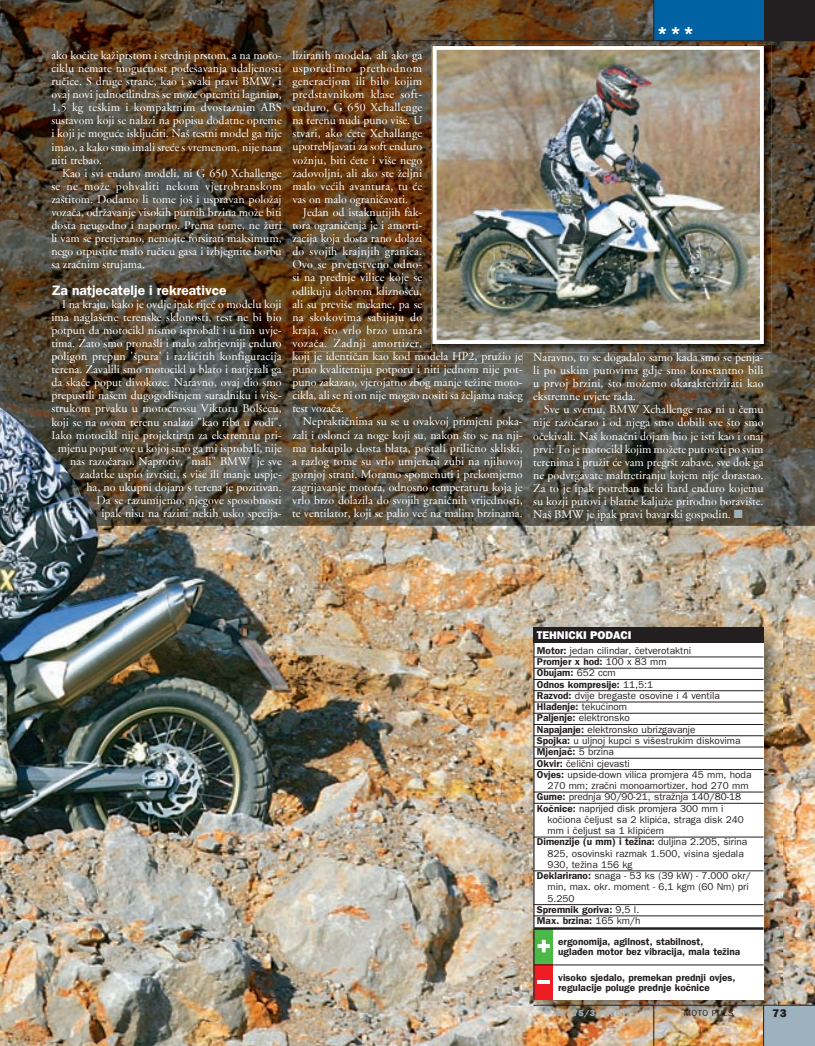
<style>
.page{position:relative;width:815px;height:1046px;background:#fff}
.page>*{position:absolute;margin:0;border:0;box-sizing:border-box;transform-origin:0 0}
.t1{font:800 17.5px "Franklin Gothic";color:#fff}
.t2{font:13.75px "Franklin Gothic Demi";color:#fff}
.t3{font:11.88px/13.1px "Adobe Garamond";color:#fff;text-align:justify}
.t4{font:800 11.25px "Franklin Gothic";color:#fff}
.t5{font:800 11.25px "Franklin Gothic";color:#231f20}
.t6{font:10px/11.2px "Franklin Gothic";color:#231f20}
.t7{font:10px/11.2px "Franklin Gothic Demi";color:#231f20}
.t8{font:800 8.75px "Franklin Gothic";letter-spacing:.05em;color:#9db2be}
.t9{font:8.75px "Franklin Gothic";letter-spacing:.05em;color:#231f20}
.s1{color:#9db2be}
.s2{font-family:"Franklin Gothic Demi"}
.s3{font-family:"Franklin Gothic"}
</style>
<div class="page">
<img style="left:0;top:526px;width:815px;height:519px">
<img style="left:0;top:0;width:385px;height:526px">
<img style="left:385px;top:0;width:430px;height:79px">
<img style="left:385px;top:79px;width:87px;height:447px">
<img style="left:738px;top:79px;width:77px;height:447px">
<img style="left:472px;top:352px;width:266px;height:174px">
<img style="left:293px;top:351px;width:230px;height:12px">
<img style="left:529px;top:622px;width:253px;height:396px">
<div style="left:534px;top:928px;width:19px;height:36px;background:#4cb848"></div>
<div style="left:534px;top:964px;width:19px;height:35px;background:#ee1d23"></div>
<div style="left:533px;top:642px;width:231px;height:286px;background:#fff"></div>
<hr style="left:533px;top:656px;width:231px;height:1px;background:#231f20">
<hr style="left:533px;top:668px;width:231px;height:1px;background:#231f20">
<hr style="left:533px;top:679px;width:231px;height:1px;background:#231f20">
<hr style="left:533px;top:690px;width:231px;height:1px;background:#231f20">
<hr style="left:533px;top:701px;width:231px;height:1px;background:#231f20">
<hr style="left:533px;top:713px;width:231px;height:1px;background:#231f20">
<hr style="left:533px;top:724px;width:231px;height:1px;background:#231f20">
<hr style="left:533px;top:735px;width:231px;height:1px;background:#231f20">
<hr style="left:533px;top:746px;width:231px;height:1px;background:#231f20">
<hr style="left:533px;top:758px;width:231px;height:1px;background:#231f20">
<hr style="left:533px;top:769px;width:231px;height:1px;background:#231f20">
<hr style="left:533px;top:791px;width:231px;height:1px;background:#231f20">
<hr style="left:533px;top:803px;width:231px;height:1px;background:#231f20">
<hr style="left:533px;top:836px;width:231px;height:1px;background:#231f20">
<hr style="left:533px;top:870px;width:231px;height:1px;background:#231f20">
<hr style="left:533px;top:904px;width:231px;height:1px;background:#231f20">
<hr style="left:533px;top:915px;width:231px;height:1px;background:#231f20">
<div style="left:553px;top:928px;width:211px;height:36px;background:#fff"></div>
<div style="left:553px;top:964px;width:211px;height:35px;background:#fff"></div>
<svg style="left:538px;top:939px;width:12px;height:13px"></svg>
<svg style="left:537px;top:980px;width:13px;height:3px"></svg>
<hr style="left:533px;top:627px;width:2px;height:372px;background:#231f20">
<hr style="left:534px;top:927px;width:230px;height:2px;background:#231f20">
<hr style="left:534px;top:964px;width:230px;height:1px;background:#231f20">
<div style="left:533px;top:627px;width:231px;height:16px;background:#231f20"></div>
<img style="left:432px;top:45px;width:340px;height:307px">
<img style="left:432px;top:351px;width:91px;height:1px">
<img style="left:438px;top:51px;width:321px;height:288px">
<div style="left:433px;top:46px;width:331px;height:298px;border:4px solid #fff"></div>
<img style="left:0;top:400px;width:123px;height:241px">
<div style="left:764px;top:0;width:51px;height:41px;background:#231f20"></div>
<div style="left:654px;top:0;width:110px;height:41px;background:#0062a3"></div>
<hr style="left:413px;top:41px;width:402px;height:1px;background:#231f20">
<hr style="left:654px;top:0;width:1px;height:41px;background:#231f20">
<div style="left:764px;top:1005px;width:51px;height:40px;background:#9db2be"></div>
<hr style="left:654px;top:1005px;width:1px;height:40px;background:#231f20">
<hr style="left:763px;top:1005px;width:1px;height:40px;background:#231f20">
<hr style="left:533px;top:1004px;width:282px;height:1px;background:#231f20">
<p class="t3" style="left:51px;top:50px;width:232px">ako kočite kažiprstom i srednji prstom, a na moto&shy;ciklu nemate mogućnost podešavanja udaljenosti ručice. S druge strane, kao i svaki pravi BMW, i ovaj novi jednocilindraš se može opremiti laganim, 1,5 kg teškim i kompaktnim dvostaznim ABS sustavom koji se nalazi na popisu dodatne opreme i koji je moguće isključiti. Naš testni model ga nije imao, a kako smo imali sreće s vremenom, nije nam niti trebao.</p>
<p class="t3" style="left:51px;top:167px;width:232px;text-indent:11px">Kao i svi enduro modeli, ni G 650 Xchallenge se ne može pohvaliti nekom vjetrobranskom zaštitom. Dodamo li tome još i uspravan položaj vozača, održavanje visokih putnih brzina može biti dosta neugodno i naporno. Prema tome, ne žuri li vam se pretjerano, nemojte forsirati maksimum, nego otpustite malo ručicu gasa i izbjegnite borbu sa zračnim strujama.</p>
<p class="t2" style="left:51px;top:285px;width:177px">Za natjecatelje i rekreativce</p>
<p class="t3" style="left:51px;top:298px;width:232px;text-align:right">I na kraju, kako je ovdje ipak riječ o modelu koji ima naglašene terenske sklonosti, test ne bi bio potpun da motocikl nismo isprobali i u tim uvje&shy;tima. Zato smo pronašli i malo zahtjevniji enduro poligon prepun 'špura' i različitih konfiguracija terena. Zavalili smo motocikl u blato i natjerali ga da skače poput divokoze. Naravno, ovaj dio smo prepustili našem dugogodišnjem suradniku i više&shy;strukom prvaku u motocrossu Viktoru Bolšecu, koji se na ovom terenu snalazi "kao riba u vodi".<br>Iako motocikl nije projektiran za ekstremnu pri&shy;mjenu poput ove u kojoj smo ga mi isprobali, nije nas razočarao. Naprotiv, "mali" BMW je sve zadatke uspio izvršiti, s više ili manje uspje-<br>ha, no ukupni dojam s terena je pozitivan.<br>Da se razumijemo, njegove sposobnosti<br>ipak nisu na razini nekih usko specija-</p>
<p class="t3" style="left:292px;top:50px;width:131px">liziranih modela, ali ako ga usporedimo prethodnom generacijom ili bilo kojim predstavnikom klase soft&shy;enduro, G 650 Xchallenge na terenu nudi puno više. U stvari, ako ćete Xchallange upotrebljavati za soft enduro vožnju, biti ćete i više nego zadovoljni, ali ako ste željni malo većih avantura, tu će vas on malo ograničavati.</p>
<p class="t3" style="left:292px;top:207px;width:232px;text-align:left;text-indent:11px">Jedan od istaknutijih fak-<br>tora ograničenja je i amorti-<br>zacija koja dosta rano dolazi<br>do svojih krajnjih granica.<br>Ovo se prvenstveno odno-<br>si na prednje vilice koje se<br>odlikuju dobrom kliznošću,<br>ali su previše mekane, pa se<br>na skokovima sabijaju do<br>kraja, što vrlo brzo umara<br>vozača. Zadnji amortizer,<br>koji je identičan kao kod modela HP2, pružio je puno kvalitetniju potporu i niti jednom nije pot&shy;puno zakazao, vjerojatno zbog manje težine moto&shy;cikla, ali se ni on nije mogao nositi sa željama našeg test vozača.</p>
<p class="t3" style="left:292px;top:416px;width:232px;text-indent:11px">Nepraktičnima su se u ovakvoj primjeni poka&shy;zali i oslonci za noge koji su, nakon što se na nji&shy;ma nakupilo dosta blata, postali prilično skliski, a razlog tome su vrlo umjereni zubi na njihovoj gornjoj strani. Moramo spomenuti i prekomjerno zagrijavanje motora, odnosno temperaturu koja je vrlo brzo dolazila do svojih graničnih vrijednosti, te ventilator, koji se palio već na malim brzinama.</p>
<h1 class="t1" style="left:657px;top:26px;width:38px">***</h1>
<p class="t3" style="left:533px;top:351px;width:232px">Naravno, to se događalo samo kada smo se penja&shy;li po uskim putovima gdje smo konstantno bili u prvoj brzini, što možemo okarakterizirati kao ekstremne uvjete rada.</p>
<p class="t3" style="left:533px;top:404px;width:232px;text-indent:11px">Sve u svemu, BMW Xchallenge nas ni u čemu nije razočarao i od njega smo dobili sve što smo očekivali. Naš konačni dojam bio je isti kao i onaj prvi: To je motocikl kojim možete putovati po svim terenima i pružit će vam pregršt zabave, sve dok ga ne podvrgavate maltretiranju kojem nije dorastao.<br>Za to je ipak potreban neki hard enduro kojemu su kozji putovi i blatne kaljuže prirodno boravište.<br>Naš BMW je ipak pravi bavarski gospodin. <span class="s1">■</span></p>
<p class="t4" style="left:537px;top:631px;width:96px">TEHNIČKI PODACI</p>
<p class="t6" style="left:537px;top:645px;width:156px"><span class="s2">Motor:</span> jedan cilindar, četverotaktni</p>
<p class="t7" style="left:537px;top:657px;width:131px">Promjer x hod: <span class="s3">100 x 83 mm<br></span>Obujam: <span class="s3">652 ccm<br></span>Odnos kompresije: <span class="s3">11,5:1</span></p>
<p class="t6" style="left:537px;top:690px;width:185px"><span class="s2">Razvod:</span> dvije bregaste osovine i 4 ventila</p>
<p class="t7" style="left:537px;top:702px;width:92px">Hlađenje: <span class="s3">tekućinom</span></p>
<p class="t6" style="left:537px;top:713px;width:205px"><span class="s2">Paljenje:</span> elektronsko<br><span class="s2">Napajanje:</span> elektronsko ubrizgavanje<br><span class="s2">Spojka:</span> u uljnoj kupci s višestrukim diskovima</p>
<p class="t7" style="left:537px;top:747px;width:79px">Mjenjač: <span class="s3">5 brzina</span></p>
<p class="t6" style="left:537px;top:758px;width:95px"><span class="s2">Okvir:</span> čelični cjevasti</p>
<p class="t6" style="left:537px;top:769px;width:216px"><span class="s2">Ovjes:</span> upside-down vilica promjera 45 mm, hoda</p>
<p class="t6" style="left:547px;top:780px;width:203px">270 mm; zračni monoamortizer, hod 270 mm</p>
<p class="t6" style="left:537px;top:792px;width:206px"><span class="s2">Gume:</span> prednja 90/90-21, stražnja 140/80-18</p>
<p class="t6" style="left:537px;top:803px;width:188px"><span class="s2">Kočnice:</span> naprijed disk promjera 300 mm i</p>
<p class="t6" style="left:547px;top:814px;width:198px">kočiona čeljust sa 2 klipića, straga disk 240</p>
<p class="t6" style="left:547px;top:825px;width:118px">mm i čeljust sa 1 klipićem</p>
<p class="t7" style="left:537px;top:837px;width:212px">Dimenzije (u mm) i težina: <span class="s3">duljina 2.205, širina</span></p>
<p class="t6" style="left:547px;top:848px;width:198px">825, osovinski razmak 1.500, visina sjedala</p>
<p class="t6" style="left:547px;top:859px;width:86px">930, težina 156 kg</p>
<p class="t6" style="left:537px;top:870px;width:215px"><span class="s2">Deklarirano:</span> snaga - 53 ks (39 kW) - 7.000 okr/</p>
<p class="t6" style="left:547px;top:882px;width:203px">min, max. okr. moment - 6,1 kgm (60 Nm) pri</p>
<p class="t6" style="left:547px;top:893px;width:28px">5.250</p>
<p class="t7" style="left:537px;top:904px;width:105px">Spremnik goriva: <span class="s3">9,5 l.<br></span>Max. brzina: <span class="s3">165 km/h</span></p>
<p class="t7" style="left:558px;top:937px;width:183px;line-height:10px">ergonomija, agilnost, stabilnost, uglađen motor bez vibracija, mala težina</p>
<p class="t7" style="left:558px;top:973px;width:179px;line-height:10px">visoko sjedalo, premekan prednji ovjes, regulacije poluge prednje kočnice</p>
<p class="t8" style="left:557px;top:1010px;width:74px">br. 75/3./2007.</p>
<p class="t9" style="left:684px;top:1010px;width:51px">MOTO PULS</p>
<p class="t5" style="left:772px;top:1008px;width:16px">73</p>
</div>
